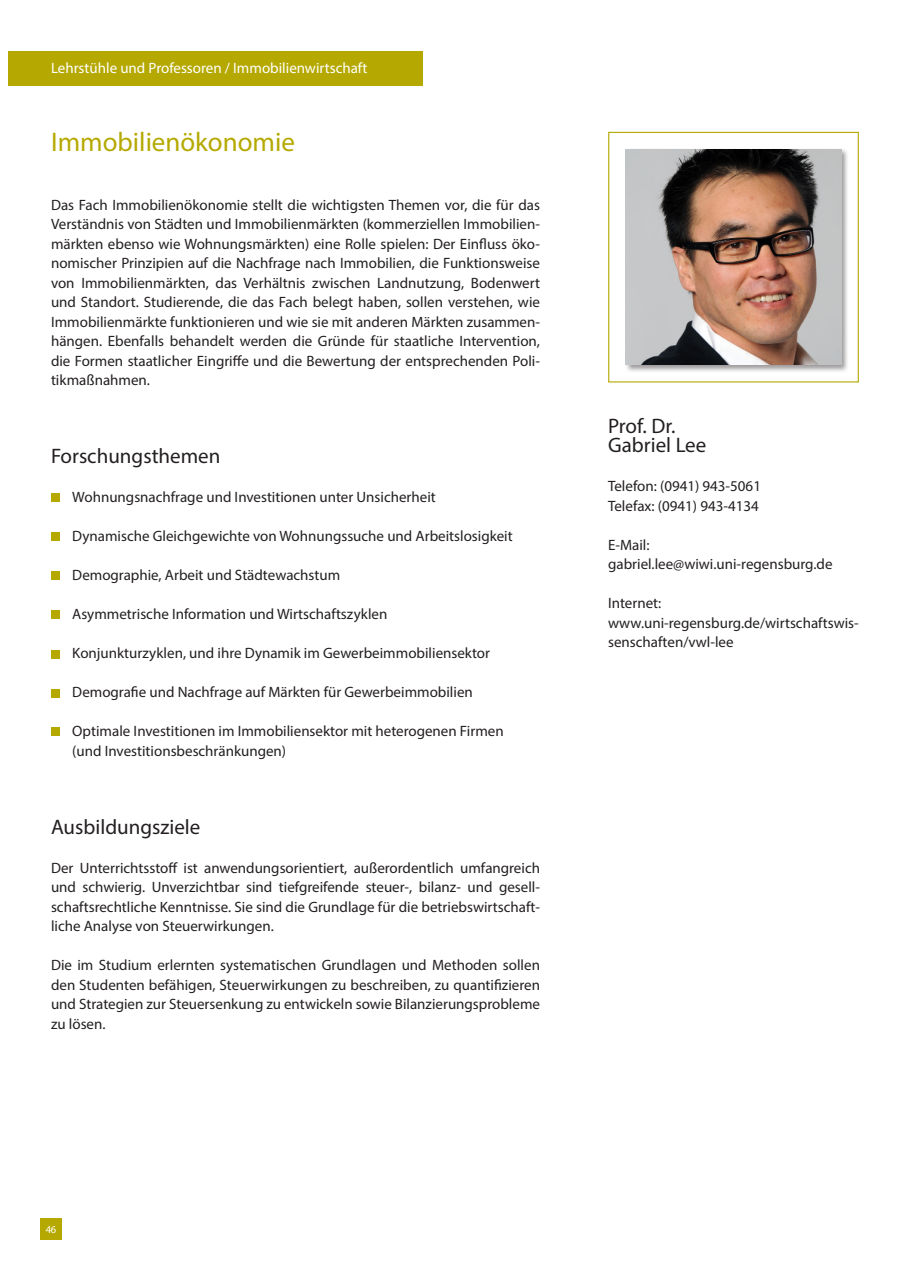
<style>
.page{position:relative;width:910px;height:1280px;background:#fff}
.page>*{position:absolute;margin:0;border:0;box-sizing:border-box;transform-origin:0 0}
.t1{font:27px "Myriad Pro";color:#b5a901}
.t2{font:21px/19.5px "Myriad Pro";color:#231f20}
.t3{font:15px/19.5px "Myriad Pro";color:#231f20}
.t4{font:15px "Myriad Pro";color:#fff}
.t5{font:10.5px "Myriad Pro";color:#fff}
</style>
<div class="page">
<div style="left:40px;top:1218px;width:22px;height:21px;background:#b5a901"></div>
<div style="left:608px;top:132px;width:251px;height:250px;border:1px solid #b5a901"></div>
<div style="left:624px;top:148px;width:225px;height:225px;background:#231f20;opacity:.45"></div>
<img style="left:626px;top:150px;width:215px;height:215px">
<div style="left:51px;top:494px;width:9px;height:8px;background:#b5a901"></div>
<div style="left:51px;top:532px;width:9px;height:9px;background:#b5a901"></div>
<div style="left:9px;top:51px;width:414px;height:34px;background:#b5a901"></div>
<div style="left:51px;top:571px;width:9px;height:9px;background:#b5a901"></div>
<div style="left:51px;top:610px;width:9px;height:9px;background:#b5a901"></div>
<div style="left:51px;top:650px;width:9px;height:9px;background:#b5a901"></div>
<div style="left:51px;top:689px;width:9px;height:8px;background:#b5a901"></div>
<div style="left:51px;top:728px;width:9px;height:8px;background:#b5a901"></div>
<p class="t4" style="left:51px;top:59px;width:318px">Lehrstühle und Professoren / Immobilienwirtschaft</p>
<h1 class="t1" style="left:51px;top:126px;width:245px">Immobilienökonomie</h1>
<p class="t3" style="left:51px;top:195px;width:491px;text-align:justify">Das Fach Immobilienökonomie stellt die wichtigsten Themen vor, die für das Verständnis von Städten und Immobilienmärkten (kommerziellen Immobilien&shy;märkten ebenso wie Wohnungsmärkten) eine Rolle spielen: Der Einfluss öko&shy;nomischer Prinzipien auf die Nachfrage nach Immobilien, die Funktionsweise von Immobilienmärkten, das Verhältnis zwischen Landnutzung, Bodenwert und Standort. Studierende, die das Fach belegt haben, sollen verstehen, wie Immobilienmärkte funktionieren und wie sie mit anderen Märkten zusammen&shy;hängen. Ebenfalls behandelt werden die Gründe für staatliche Intervention, die Formen staatlicher Eingriffe und die Bewertung der entsprechenden Poli&shy;tikmaßnahmen.</p>
<h2 class="t2" style="left:51px;top:446px;width:171px">Forschungsthemen</h2>
<p class="t3" style="left:72px;top:487px;width:365px">Wohnungsnachfrage und Investitionen unter Unsicherheit</p>
<p class="t3" style="left:72px;top:526px;width:442px">Dynamische Gleichgewichte von Wohnungssuche und Arbeitslosigkeit</p>
<p class="t3" style="left:72px;top:565px;width:270px">Demographie, Arbeit und Städtewachstum</p>
<p class="t3" style="left:72px;top:604px;width:317px">Asymmetrische Information und Wirtschaftszyklen</p>
<p class="t3" style="left:72px;top:643px;width:419px">Konjunkturzyklen, und ihre Dynamik im Gewerbeimmobiliensektor</p>
<p class="t3" style="left:72px;top:682px;width:402px">Demografie und Nachfrage auf Märkten für Gewerbeimmobilien</p>
<p class="t3" style="left:72px;top:721px;width:433px">Optimale Investitionen im Immobiliensektor mit heterogenen Firmen (und Investitionsbeschränkungen)</p>
<h2 class="t2" style="left:51px;top:817px;width:151px">Ausbildungsziele</h2>
<p class="t3" style="left:51px;top:858px;width:491px;text-align:justify">Der Unterrichtsstoff ist anwendungsorientiert, außerordentlich umfangreich und schwierig. Unverzichtbar sind tiefgreifende steuer-, bilanz- und gesell&shy;schaftsrechtliche Kenntnisse. Sie sind die Grundlage für die betriebswirtschaft&shy;liche Analyse von Steuerwirkungen.</p>
<p class="t3" style="left:51px;top:955px;width:490px;text-align:justify">Die im Studium erlernten systematischen Grundlagen und Methoden sollen den Studenten befähigen, Steuerwirkungen zu beschreiben, zu quantifizieren und Strategien zur Steuersenkung zu entwickeln sowie Bilanzierungsprobleme zu lösen.</p>
<h2 class="t2" style="left:608px;top:416px;width:100px">Prof. Dr.<br>Gabriel Lee</h2>
<p class="t3" style="left:608px;top:476px;width:154px">Telefon: (0941) 943-5061<br>Telefax: (0941) 943-4134</p>
<p class="t3" style="left:608px;top:535px;width:226px">E-Mail: gabriel.lee@wiwi.uni-regensburg.de</p>
<p class="t3" style="left:608px;top:593px;width:252px">Internet: www.uni-regensburg.de/wirtschaftswis&shy;senschaften/vwl-lee</p>
<p class="t5" style="left:46px;top:1222px;width:12px">46</p>
</div>
